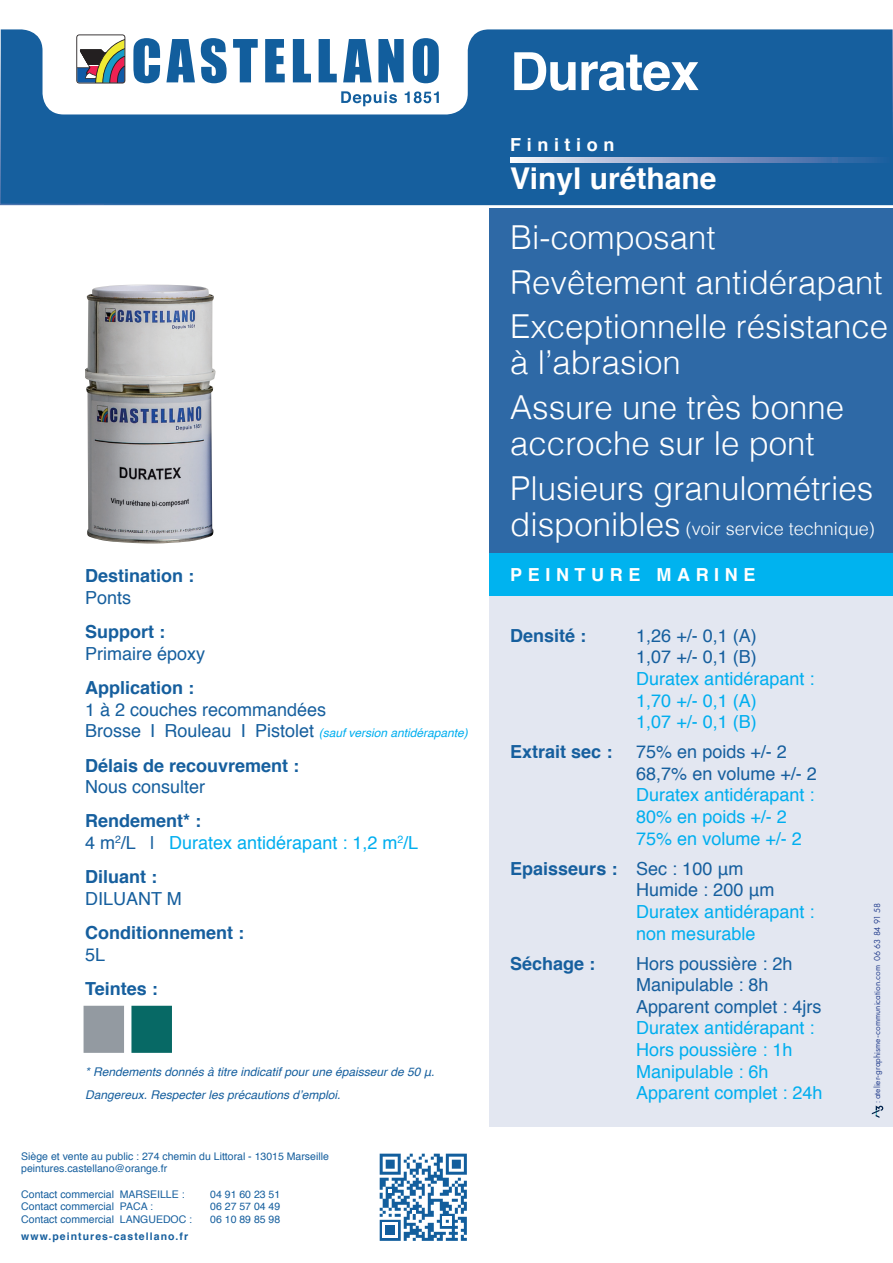
<style>
.page{position:relative;width:893px;height:1263px;background:#fff}
.page>*{position:absolute;margin:0;border:0;box-sizing:border-box;transform-origin:0 0}
.t1{font:700 52.5px "Helvetica";letter-spacing:-.02em;color:#fff}
.t2{font:700 37.5px "Helvetica";color:#939aa1}
.t3{font:300 33px/44.5px "Helvetica";color:#fff}
.t4{font:700 30px "Helvetica";color:#fff}
.t5{font:18px/21.6px "Helvetica";color:#00aeef}
.t6{font:18px/21.6px "Helvetica";color:#165f9e}
.t7{font:700 18px "Helvetica";color:#165f9e}
.t8{font:300 18px "Helvetica";color:#fff}
.t9{font:700 18px "Helvetica";letter-spacing:.31em;color:#fff}
.t10{font:italic 12px/23px "Helvetica";color:#165f9e}
.t11{font:italic 12px "Helvetica";color:#00aeef}
.t12{font:10.5px/12.6px "Helvetica";color:#165f9e}
.t13{font:700 10.5px "Helvetica";letter-spacing:.1em;color:#165f9e}
.t14{font:9px "Futura PT";color:#253f8e}
.s1{font-style:normal;font-size:18px;color:#165f9e}
.s2{font-weight:700;color:#165f9e}
.s3{color:#165f9e}
.s4{color:#076965}
.s5{font-size:33px}
.s6{font-weight:700}
</style>
<div class="page">
<div style="left:489px;top:208px;width:404px;height:919px;background:#e3e7f1"></div>
<div style="left:0;top:1px;width:893px;height:203px;background:#165f9e"></div>
<svg style="left:0;top:1px;width:893px;height:113px;fill:#fff"></svg>
<svg style="left:133px;top:38px;width:27px;height:45px"></svg>
<svg style="left:166px;top:39px;width:29px;height:43px"></svg>
<svg style="left:201px;top:38px;width:26px;height:45px"></svg>
<svg style="left:233px;top:39px;width:25px;height:43px"></svg>
<svg style="left:265px;top:39px;width:20px;height:43px"></svg>
<svg style="left:293px;top:39px;width:18px;height:43px"></svg>
<svg style="left:319px;top:39px;width:18px;height:43px"></svg>
<svg style="left:343px;top:39px;width:29px;height:43px"></svg>
<svg style="left:378px;top:39px;width:26px;height:43px"></svg>
<svg style="left:413px;top:38px;width:26px;height:45px"></svg>
<svg style="left:341px;top:91px;width:56px;height:15px"></svg>
<svg style="left:405px;top:91px;width:34px;height:12px"></svg>
<svg style="left:76px;top:34px;width:49px;height:49px"></svg>
<svg style="left:510px;top:158px;width:368px;height:4px"></svg>
<div style="left:489px;top:208px;width:404px;height:345px;background:#2e69a6"></div>
<div style="left:84px;top:1006px;width:40px;height:47px;border:3px solid #939aa1"></div>
<div style="left:131px;top:1006px;width:41px;height:47px;border:3px solid #076965"></div>
<img style="left:85px;top:285px;width:131px;height:259px">
<svg style="left:379px;top:1153px;width:88px;height:88px"></svg>
<svg style="left:380px;top:1154px;width:87px;height:87px"></svg>
<svg style="left:872px;top:1105px;width:11px;height:13px"></svg>
<div style="left:489px;top:553px;width:404px;height:42px;background:#00b3ef"></div>
<p class="t7" style="left:85px;top:561px;width:111px">Destination :</p>
<p class="t6" style="left:85px;top:587px;width:48px">Ponts</p>
<p class="t7" style="left:85px;top:617px;width:81px">Support :</p>
<p class="t6" style="left:85px;top:643px;width:122px">Primaire époxy</p>
<p class="t7" style="left:85px;top:673px;width:111px">Application :</p>
<p class="t6" style="left:85px;top:699px;width:243px">1 à 2 couches recommandées</p>
<p class="t11" style="left:85px;top:723px;width:384px"><span class="s1">Brosse I Rouleau I Pistolet</span> (sauf version antidérapante)</p>
<p class="t7" style="left:85px;top:751px;width:216px">Délais de recouvrement :</p>
<p class="t6" style="left:85px;top:776px;width:122px">Nous consulter</p>
<p class="t5" style="left:85px;top:811px;width:335px"><span class="s2">Rendement* :<br></span><span class="s3">4 m</span><sup>2</sup><span class="s3">/L l</span> Duratex antidérapant : 1,2 m<sup>2</sup>/L</p>
<p class="t7" style="left:85px;top:862px;width:73px">Diluant :</p>
<p class="t6" style="left:85px;top:888px;width:98px">DILUANT M</p>
<p class="t7" style="left:85px;top:918px;width:160px">Conditionnement :</p>
<p class="t6" style="left:85px;top:944px;width:22px">5L</p>
<p class="t7" style="left:85px;top:974px;width:74px">Teintes :</p>
<h2 class="t2" style="left:85px;top:997px;width:87px">█ <span class="s4">█</span></h2>
<p class="t10" style="left:85px;top:1061px;width:351px">* Rendements donnés à titre indicatif pour une épaisseur de 50 μ.<br>Dangereux. Respecter les précautions d’emploi.</p>
<p class="t12" style="left:21px;top:1150px;width:309px">Siège et vente au public : 274 chemin du Littoral - 13015 Marseille peintures.castellano@orange.fr</p>
<p class="t12" style="left:21px;top:1188px;width:165px">Contact commercial MARSEILLE :</p>
<p class="t12" style="left:210px;top:1188px;width:72px">04 91 60 23 51</p>
<p class="t12" style="left:21px;top:1200px;width:133px">Contact commercial PACA :</p>
<p class="t12" style="left:210px;top:1200px;width:72px">06 27 57 04 49</p>
<p class="t12" style="left:21px;top:1213px;width:172px">Contact commercial LANGUEDOC :</p>
<p class="t12" style="left:210px;top:1213px;width:72px">06 10 89 85 98</p>
<p class="t13" style="left:21px;top:1227px;width:168px">www.peintures-castellano.fr</p>
<h1 class="t1" style="left:510px;top:29px;width:191px">Duratex</h1>
<p class="t9" style="left:510px;top:131px;width:106px">Finition</p>
<h3 class="t4" style="left:510px;top:154px;width:208px">Vinyl uréthane</h3>
<h3 class="t3" style="left:510px;top:213px;width:379px">Bi-composant<br>Revêtement antidérapant<br>Exceptionnelle résistance</h3>
<h3 class="t3" style="left:510px;top:338px;width:335px">à l’abrasion<br>Assure une très bonne</h3>
<h3 class="t3" style="left:510px;top:419px;width:365px">accroche sur le pont<br>Plusieurs granulométries</h3>
<p class="t8" style="left:510px;top:514px;width:366px"><span class="s5">disponibles</span> (voir service technique)</p>
<p class="t9" style="left:510px;top:560px;width:247px">PEINTURE MARINE</p>
<p class="t7" style="left:510px;top:621px;width:78px">Densité :</p>
<p class="t6" style="left:636px;top:625px;width:122px">1,26 +/- 0,1 (A)<br>1,07 +/- 0,1 (B)</p>
<p class="t5" style="left:636px;top:668px;width:180px">Duratex antidérapant :<br>1,70 +/- 0,1 (A)<br>1,07 +/- 0,1 (B)</p>
<p class="t7" style="left:510px;top:737px;width:104px">Extrait sec :</p>
<p class="t6" style="left:636px;top:742px;width:182px">75% en poids +/- 2<br>68,7% en volume +/- 2</p>
<p class="t5" style="left:636px;top:785px;width:180px">Duratex antidérapant :<br>80% en poids +/- 2<br>75% en volume +/- 2</p>
<p class="t6" style="left:636px;top:858px;width:140px;text-indent:-126px"><span class="s6">Epaisseurs :</span> Sec : 100 μm<br>Humide : 200 μm</p>
<p class="t5" style="left:636px;top:901px;width:180px">Duratex antidérapant : non mesurable</p>
<p class="t7" style="left:510px;top:949px;width:87px">Séchage :</p>
<p class="t6" style="left:636px;top:953px;width:187px">Hors poussière : 2h<br>Manipulable : 8h<br>Apparent complet : 4jrs</p>
<p class="t5" style="left:636px;top:1018px;width:188px">Duratex antidérapant :<br>Hors poussière : 1h<br>Manipulable : 6h<br>Apparent complet : 24h</p>
<p class="t14" style="left:872px;top:1103px;width:202px;rotate:-90deg">: atelier-graphisme-communication.com 06 63 84 91 58</p>
</div>
